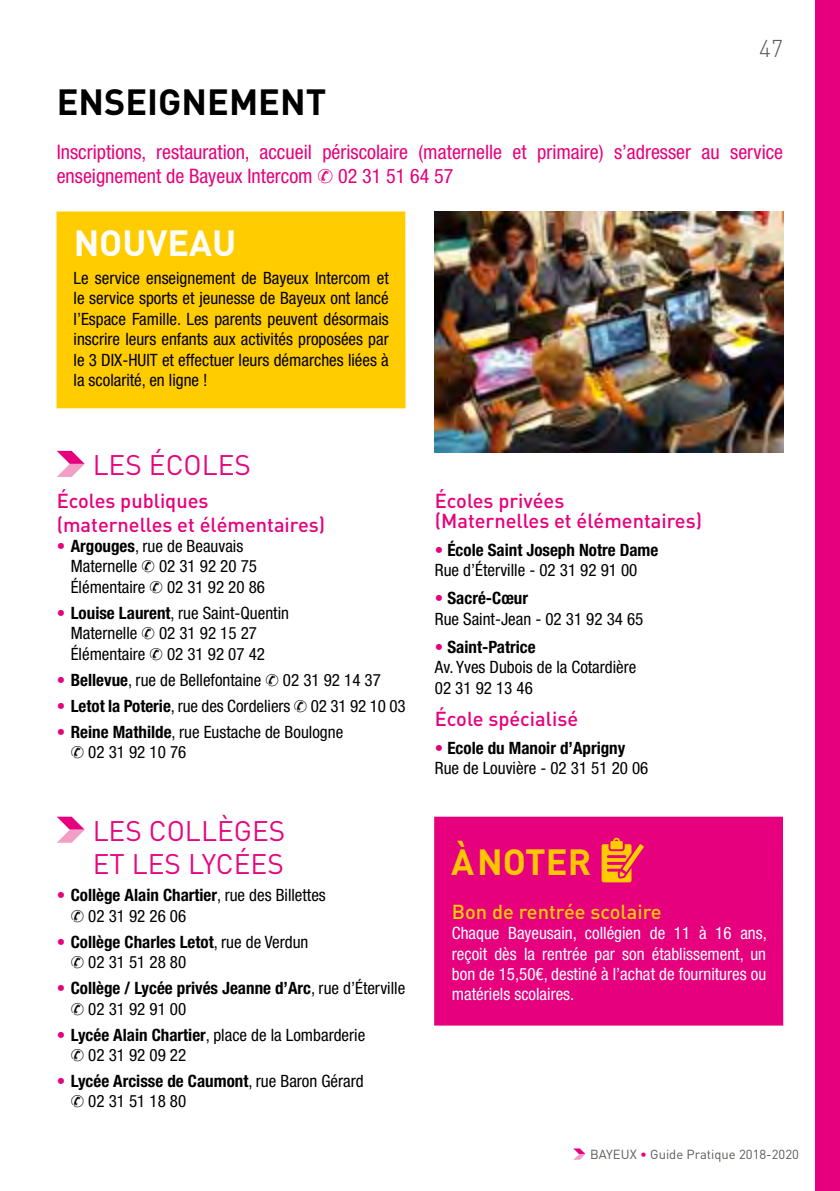
<style>
.page{position:relative;width:840px;height:1191px;background:#fff}
.page>*{position:absolute;margin:0;border:0;box-sizing:border-box;transform-origin:0 0}
.t1{font:700 36px "DIN";color:#000}
.t2{font:700 36px "DIN";color:#fff}
.t3{font:700 36px "DIN";color:#fc0}
.t4{font:28px/33.6px "DIN";color:#e6007d}
.t5{font:300 24px "DIN";color:#5d5a58}
.t6{font:condensed 20px/24px "Helvetica Neue";color:#e6007d}
.t7{font:500 20px/24px "DIN";color:#e6007d}
.t8{font:500 20px "DIN";color:#fc0}
.t9{font:condensed 17px/20.4px "Helvetica Neue LT Std";color:#000}
.t10{font:condensed 17px/20.4px "Helvetica Neue LT Std";color:#fff;text-align:justify}
.t11{font:condensed 17px/20.4px "Helvetica Neue";color:#000}
.t12{font:700 condensed 17px/20.4px "Helvetica Neue LT Std";color:#000}
.t13{font:700 condensed 17px/20.4px "Helvetica Neue";color:#000}
.t14{font:13px "DIN";color:#5d5a58}
.s1{color:#e6007d}
.s2{font-weight:700}
.s3{font-weight:400;color:#e6007d}
.s4{font-weight:400}
</style>
<div class="page">
<svg style="left:573px;top:1148px;width:12px;height:11px"></svg>
<div style="left:815px;top:0;width:24px;height:1191px;background:#e6007d"></div>
<svg style="left:57px;top:451px;width:28px;height:26px"></svg>
<svg style="left:57px;top:816px;width:28px;height:26px"></svg>
<div style="left:56px;top:211px;width:349px;height:197px;background:#fc0"></div>
<img style="left:434px;top:211px;width:348px;height:241px">
<div style="left:434px;top:816px;width:348px;height:209px;background:#e6007d"></div>
<svg style="left:601px;top:837px;width:42px;height:45px;background:#f26a3b"></svg>
<h3 class="t5" style="left:758px;top:33px;width:25px">47</h3>
<h1 class="t1" style="left:57px;top:78px;width:271px">ENSEIGNEMENT</h1>
<p class="t6" style="left:57px;top:140px;width:727px">Inscriptions, restauration, accueil périscolaire (maternelle et primaire) s’adresser au service enseignement de Bayeux Intercom</p>
<p class="t6" style="left:338px;top:164px;width:117px">02 31 51 64 57</p>
<h1 class="t2" style="left:73px;top:219px;width:164px">NOUVEAU</h1>
<p class="t9" style="left:73px;top:268px;width:316px;text-align:justify">Le service enseignement de Bayeux Intercom et le service sports et jeunesse de Bayeux ont lancé l’Espace Famille. Les parents peuvent désormais inscrire leurs enfants aux activités proposées par le 3 DIX-HUIT et effectuer leurs démarches liées à la scolarité, en ligne !</p>
<h2 class="t4" style="left:92px;top:447px;width:160px">LES ÉCOLES</h2>
<p class="t7" style="left:57px;top:488px;width:270px">Écoles publiques (maternelles et élémentaires)</p>
<p class="t9" style="left:71px;top:536px;width:174px;text-indent:-14px"><span class="s1">•</span> <span class="s2">Argouges</span>, rue de Beauvais<br>Maternelle</p>
<p class="t9" style="left:159px;top:556px;width:99px">02 31 92 20 75</p>
<p class="t9" style="left:71px;top:576px;width:76px">Élémentaire</p>
<p class="t9" style="left:167px;top:576px;width:99px">02 31 92 20 86</p>
<p class="t9" style="left:71px;top:602px;width:220px;text-indent:-14px"><span class="s1">•</span> <span class="s2">Louise Laurent</span>, rue Saint-Quentin<br>Maternelle</p>
<p class="t9" style="left:159px;top:623px;width:99px">02 31 92 15 27</p>
<p class="t9" style="left:71px;top:643px;width:76px">Élémentaire</p>
<p class="t9" style="left:167px;top:643px;width:99px">02 31 92 07 42</p>
<p class="t9" style="left:57px;top:669px;width:206px"><span class="s1">•</span> <span class="s2">Bellevue</span>, rue de Bellefontaine</p>
<p class="t9" style="left:283px;top:669px;width:99px">02 31 92 14 37</p>
<p class="t9" style="left:57px;top:695px;width:350px"><span class="s1">•</span> <span class="s2">Letot la Poterie</span>, rue des Cordeliers 02 31 92 10 03</p>
<p class="t9" style="left:88px;top:721px;width:256px;text-indent:-32px"><span class="s1">•</span> <span class="s2">Reine Mathilde</span>, rue Eustache de Boulogne<br>02 31 92 10 76</p>
<h2 class="t4" style="left:92px;top:813px;width:194px">LES COLLÈGES<br>ET LES LYCÉES</h2>
<p class="t9" style="left:88px;top:885px;width:239px;text-indent:-32px"><span class="s1">•</span> <span class="s2">Collège Alain Chartier</span>, rue des Billettes<br>02 31 92 26 06</p>
<p class="t9" style="left:88px;top:931px;width:221px;text-indent:-32px"><span class="s1">•</span> <span class="s2">Collège Charles Letot</span>, rue de Verdun<br>02 31 51 28 80</p>
<p class="t12" style="left:88px;top:977px;width:318px;text-indent:-32px"><span class="s3">•</span> Collège / Lycée privés Jeanne d’Arc<span class="s4">, rue d’Éterville<br>02 31 92 91 00</span></p>
<p class="t9" style="left:88px;top:1024px;width:278px;text-indent:-32px"><span class="s1">•</span> <span class="s2">Lycée Alain Chartier</span>, place de la Lombarderie<br>02 31 92 09 22</p>
<p class="t9" style="left:88px;top:1070px;width:277px;text-indent:-32px"><span class="s1">•</span> <span class="s2">Lycée Arcisse de Caumont</span>, rue Baron Gérard<br>02 31 51 18 80</p>
<p class="t7" style="left:434px;top:489px;width:268px;line-height:20.4px">Écoles privées<br>(Maternelles et élémentaires)</p>
<p class="t13" style="left:434px;top:539px;width:225px"><span class="s3">•</span> École Saint Joseph Notre Dame<br><span class="s4">Rue d’Éterville - 02 31 92 91 00</span></p>
<p class="t11" style="left:434px;top:588px;width:210px"><span class="s1">•</span> <span class="s2">Sacré-Cœur<br></span>Rue Saint-Jean - 02 31 92 34 65</p>
<p class="t11" style="left:434px;top:636px;width:203px"><span class="s1">•</span> <span class="s2">Saint-Patrice<br></span>Av. Yves Dubois de la Cotardière<br>02 31 92 13 46</p>
<p class="t7" style="left:434px;top:706px;width:145px">École spécialisé</p>
<p class="t11" style="left:434px;top:737px;width:215px"><span class="s1">•</span> <span class="s2">Ecole du Manoir d’Aprigny<br></span>Rue de Louvière - 02 31 51 20 06</p>
<h1 class="t3" style="left:451px;top:838px;width:141px">À NOTER</h1>
<p class="t8" style="left:451px;top:898px;width:211px">Bon de rentrée scolaire</p>
<p class="t10" style="left:451px;top:923px;width:316px">Chaque Bayeusain, collégien de 11 à 16 ans, reçoit dès la rentrée par son établissement, un bon de 15,50€, destiné à l’achat de fournitures ou matériels scolaires.</p>
<p class="t14" style="left:589px;top:1146px;width:210px">BAYEUX <span class="s1">•</span> Guide Pratique 2018-2020</p>
</div>
